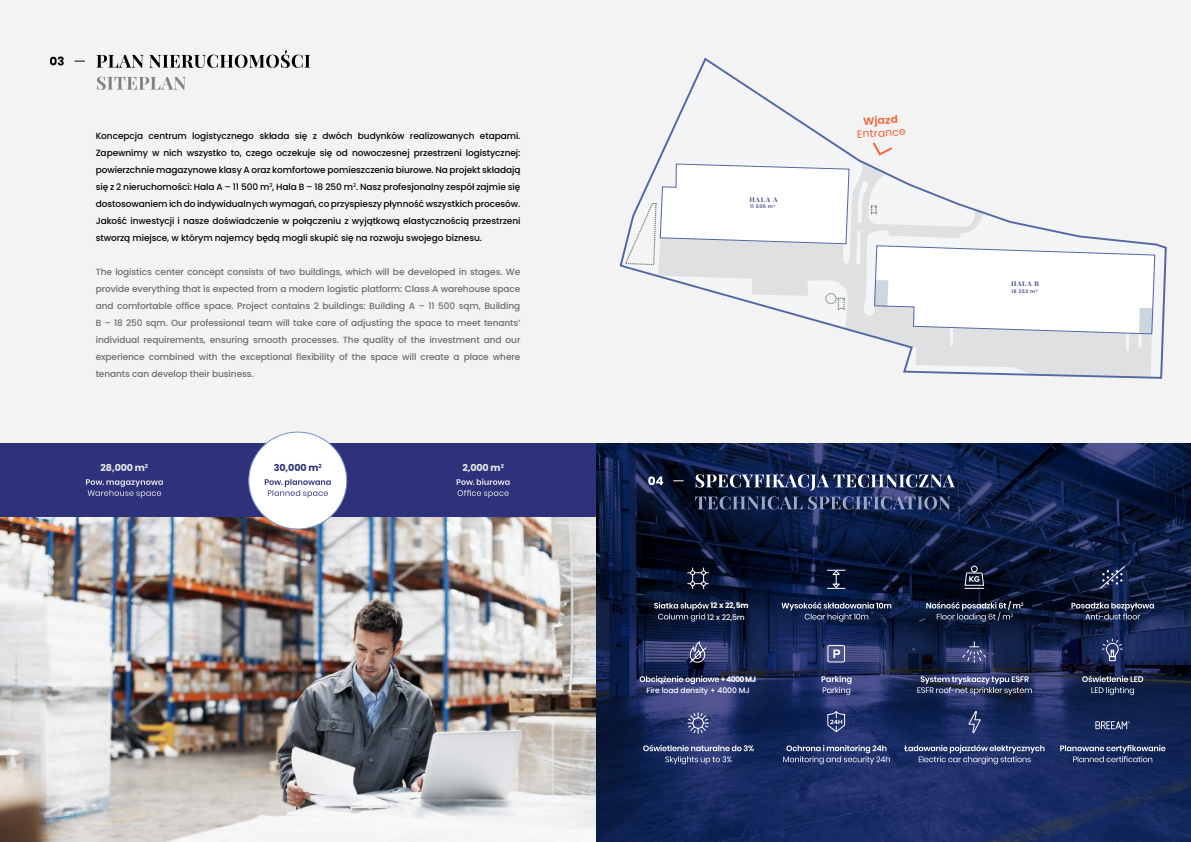
<style>
.page{position:relative;width:1191px;height:842px;background:#f3f3f3}
.page>*{position:absolute;margin:0;border:0;box-sizing:border-box;transform-origin:0 0}
.t1{font:10.5px "Poppins";color:#f16234;scale:1.04 1}
.t2{font:600 10.5px "Poppins";color:#f16234;scale:1.04 1}
.t3{font:700 9.5px "Poppins";letter-spacing:-.01em;color:#eae8e8}
.t4{font:700 9.5px "Poppins";color:#2e327a}
.t5{font:500 9px/17px "Poppins";letter-spacing:-.01em;color:#040503;text-align:justify}
.t6{font:500 9px/17px "Poppins";letter-spacing:-.01em;color:#6c6d70;text-align:justify}
.t7{font:500 7.6px "Poppins";letter-spacing:-.01em;color:#fff}
.t8{font:700 7.6px "Poppins";letter-spacing:-.07em;color:#fff}
.t9{font:700 6.5px "Playfair Display";letter-spacing:.095em;color:#464c8b;scale:1.04 1}
.t10{font:600 4.7px "Poppins";letter-spacing:.065em;color:#464c8b;scale:1.04 1}
</style>
<div class="page">
<svg style="left:619px;top:57px;width:548px;height:322px"></svg>
<svg style="left:620px;top:139px;width:539px;height:240px"></svg>
<svg style="left:595px;top:443px;width:596px;height:399px;background:#13224d"></svg>
<img style="left:0;top:517px;width:595px;height:325px">
<div style="left:0;top:443px;width:595px;height:74px;background:#2e327a"></div>
<svg style="left:50px;top:57px;width:14px;height:8px"></svg>
<svg style="left:695px;top:474px;width:260px;height:36px;background:#3b486b"></svg>
<svg style="left:97px;top:77px;width:89px;height:13px"></svg>
<svg style="left:96px;top:50px;width:214px;height:18px"></svg>
<svg style="left:648px;top:476px;width:15px;height:9px"></svg>
<svg style="left:687px;top:567px;width:22px;height:22px"></svg>
<svg style="left:826px;top:570px;width:20px;height:19px"></svg>
<svg style="left:687px;top:712px;width:22px;height:22px"></svg>
<svg style="left:1101px;top:638px;width:22px;height:23px"></svg>
<svg style="left:689px;top:641px;width:18px;height:22px"></svg>
<svg style="left:962px;top:641px;width:24px;height:22px"></svg>
<svg style="left:1099px;top:565px;width:26px;height:24px"></svg>
<svg style="left:964px;top:566px;width:20px;height:23px"></svg>
<svg style="left:827px;top:711px;width:18px;height:21px"></svg>
<div style="left:827px;top:645px;width:18px;height:17px;border:1px solid #fff;border-radius:2px"></div>
<svg style="left:833px;top:649px;width:7px;height:9px"></svg>
<svg style="left:654px;top:602px;width:55px;height:20px"></svg>
<svg style="left:781px;top:602px;width:110px;height:20px;background:#344365"></svg>
<svg style="left:926px;top:601px;width:97px;height:21px;background:#343f57"></svg>
<svg style="left:1071px;top:602px;width:83px;height:17px"></svg>
<svg style="left:821px;top:676px;width:30px;height:19px"></svg>
<svg style="left:917px;top:676px;width:114px;height:19px;background:#515a7b"></svg>
<svg style="left:643px;top:745px;width:111px;height:19px;background:#465482"></svg>
<svg style="left:783px;top:745px;width:107px;height:19px;background:#4c5988"></svg>
<svg style="left:904px;top:745px;width:140px;height:19px;background:#495885"></svg>
<svg style="left:1060px;top:745px;width:105px;height:17px;background:#46557e"></svg>
<svg style="left:1095px;top:721px;width:35px;height:8px"></svg>
<svg style="left:968px;top:711px;width:12px;height:22px"></svg>
<svg style="left:1082px;top:675px;width:61px;height:20px"></svg>
<div style="left:249px;top:432px;width:98px;height:97px;background:#fff;border-radius:50%"></div>
<svg style="left:265px;top:479px;width:66px;height:19px"></svg>
<svg style="left:86px;top:479px;width:77px;height:19px"></svg>
<svg style="left:456px;top:479px;width:53px;height:19px"></svg>
<svg style="left:639px;top:676px;width:80px;height:8px"></svg>
<p class="t5" style="left:96px;top:127px;width:426px">Koncepcja centrum logistycznego składa się z dwóch budynków realizowanych etapami.<br>Zapewnimy w nich wszystko to, czego oczekuje się od nowoczesnej przestrzeni logistycznej: powierzchnie magazynowe klasy A oraz komfortowe pomieszczenia biurowe. Na projekt składają się z 2 nieruchomości: Hala A – 11 500 m<sup>2</sup>, Hala B – 18 250 m<sup>2</sup>. Nasz profesjonalny zespół zajmie się dostosowaniem ich do indywidualnych wymagań, co przyspieszy płynność wszystkich procesów.<br>Jakość inwestycji i nasze doświadczenie w połączeniu z wyjątkową elastycznością przestrzeni stworzą miejsce, w którym najemcy będą mogli skupić się na rozwoju swojego biznesu.</p>
<p class="t6" style="left:96px;top:263px;width:426px">The logistics center concept consists of two buildings, which will be developed in stages. We provide everything that is expected from a modern logistic platform: Class A warehouse space and comfortable office space. Project contains 2 buildings: Building A – 11 500 sqm, Building B – 18 250 sqm. Our professional team will take care of adjusting the space to meet tenants’ individual requirements, ensuring smooth processes. The quality of the investment and our experience combined with the exceptional flexibility of the space will create a place where tenants can develop their business.</p>
<p class="t3" style="left:101px;top:462px;width:49px">28,000 m<sup>2</sup></p>
<p class="t3" style="left:462px;top:462px;width:43px">2,000 m<sup>2</sup></p>
<p class="t4" style="left:274px;top:462px;width:49px">30,000 m<sup>2</sup></p>
<p class="t9" style="left:749px;top:194px;width:29px">HALA A</p>
<p class="t10" style="left:750px;top:204px;width:26px">11 500 m²</p>
<p class="t2" style="left:863px;top:115px;width:35px;rotate:-3deg">Wjazd</p>
<p class="t1" style="left:856px;top:128px;width:49px;rotate:-3deg">Entrance</p>
<p class="t9" style="left:1011px;top:279px;width:29px">HALA B</p>
<p class="t10" style="left:1011px;top:288px;width:27px">18 253 m²</p>
<p class="t8" style="left:710px;top:601px;width:40px">12 x 22,5m</p>
<p class="t7" style="left:707px;top:612px;width:39px">12 x 22,5m</p>
<p class="t8" style="left:720px;top:675px;width:37px">+ 4000 MJ</p>
<p class="t7" style="left:646px;top:686px;width:105px">Fire load density + 4000 MJ</p>
</div>
